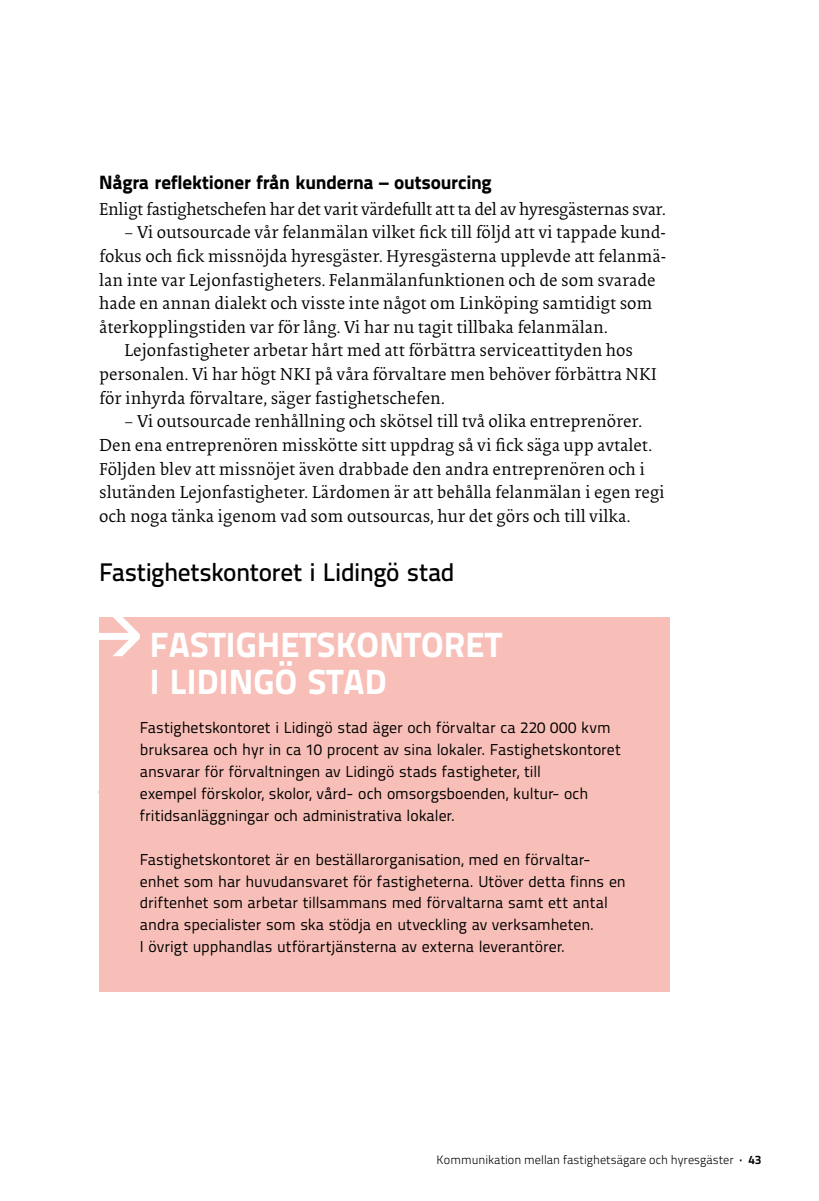
<style>
.page{position:relative;width:819px;height:1201px;background:#fff}
.page>*{position:absolute;margin:0;border:0;box-sizing:border-box;transform-origin:0 0}
.t1{font:35px/36.8px "Titillium Text 22 L 999 wt";letter-spacing:.005em;color:#fff}
.t2{font:25.38px "Titillium Text 22 L 600 wt";letter-spacing:-.02em;color:#000}
.t3{font:19.25px "Titillium Text 22 L 999 wt";letter-spacing:-.01em;color:#000}
.t4{font:500 17.85px/23.6px "Collis Roman";color:#000}
.t5{font:500 17.85px "Collis Roman";letter-spacing:-.02em;color:#000}
.t6{font:15.75px/21.9px "Titillium Text 22 L 400 wt";color:#000}
.t7{font:12.25px "Titillium Text 22 L 250 wt";color:#000}
.s1{font-family:"Titillium Text 22 L 800 wt"}
</style>
<div class="page">
<div style="left:99px;top:616px;width:571px;height:375px;background:#f8bfb8"></div>
<svg style="left:99px;top:616px;width:41px;height:40px"></svg>
<p class="t3" style="left:99px;top:167px;width:394px">Några reflektioner från kunderna – outsourcing</p>
<p class="t5" style="left:99px;top:200px;width:567px">Enligt fastighetschefen har det varit värdefullt att ta del av hyresgästernas svar.</p>
<p class="t4" style="left:124px;top:221px;width:543px">– Vi outsourcade vår felanmälan vilket fick till följd att vi tappade kund-</p>
<p class="t4" style="left:99px;top:245px;width:568px">fokus och fick missnöjda hyresgäster. Hyresgästerna upplevde att felanmä-</p>
<p class="t4" style="left:99px;top:269px;width:557px">lan inte var Lejonfastigheters. Felanmälanfunktionen och de som svarade</p>
<p class="t4" style="left:99px;top:292px;width:554px">hade en annan dialekt och visste inte något om Linköping samtidigt som</p>
<p class="t4" style="left:99px;top:316px;width:510px">återkopplingstiden var för lång. Vi har nu tagit tillbaka felanmälan.</p>
<p class="t4" style="left:124px;top:340px;width:510px">Lejonfastigheter arbetar hårt med att förbättra serviceattityden hos</p>
<p class="t4" style="left:99px;top:363px;width:559px">personalen. Vi har högt NKI på våra förvaltare men behöver förbättra NKI</p>
<p class="t4" style="left:99px;top:387px;width:347px">för inhyrda förvaltare, säger fastighetschefen.</p>
<p class="t4" style="left:99px;top:410px;width:567px;text-indent:25px">– Vi outsourcade renhållning och skötsel till två olika entreprenörer.<br>Den ena entreprenören misskötte sitt uppdrag så vi fick säga upp avtalet.<br>Följden blev att missnöjet även drabbade den andra entreprenören och i slutänden Lejonfastigheter. Lärdomen är att behålla felanmälan i egen regi och noga tänka igenom vad som outsourcas, hur det görs och till vilka.</p>
<h2 class="t2" style="left:99px;top:553px;width:357px">Fastighetskontoret i Lidingö stad</h2>
<h1 class="t1" style="left:150px;top:624px;width:353px">FASTIGHETSKONTORET<br>I LIDINGÖ STAD</h1>
<p class="t6" style="left:140px;top:716px;width:482px">Fastighetskontoret i Lidingö stad äger och förvaltar ca 220 000 kvm bruksarea och hyr in ca 10 procent av sina lokaler. Fastighetskontoret ansvarar för förvaltningen av Lidingö stads fastigheter, till<br>exempel förskolor, skolor, vård- och omsorgsboenden, kultur- och fritidsanläggningar och administrativa lokaler.</p>
<p class="t6" style="left:140px;top:847px;width:487px">Fastighetskontoret är en beställarorganisation, med en förvaltar&shy;enhet som har huvudansvaret för fastigheterna. Utöver detta finns en driftenhet som arbetar tillsammans med förvaltarna samt ett antal andra specialister som ska stödja en utveckling av verksamheten.<br>I övrigt upphandlas utförartjänsterna av externa leverantörer.</p>
<h2 class="t2" style="left:99px;top:770px;width:310px">– kommunikation vid projekt</h2>
<p class="t7" style="left:436px;top:1150px;width:326px">Kommunikation mellan fastighetsägare och hyresgäster <span class="s1">· 43</span></p>
</div>
